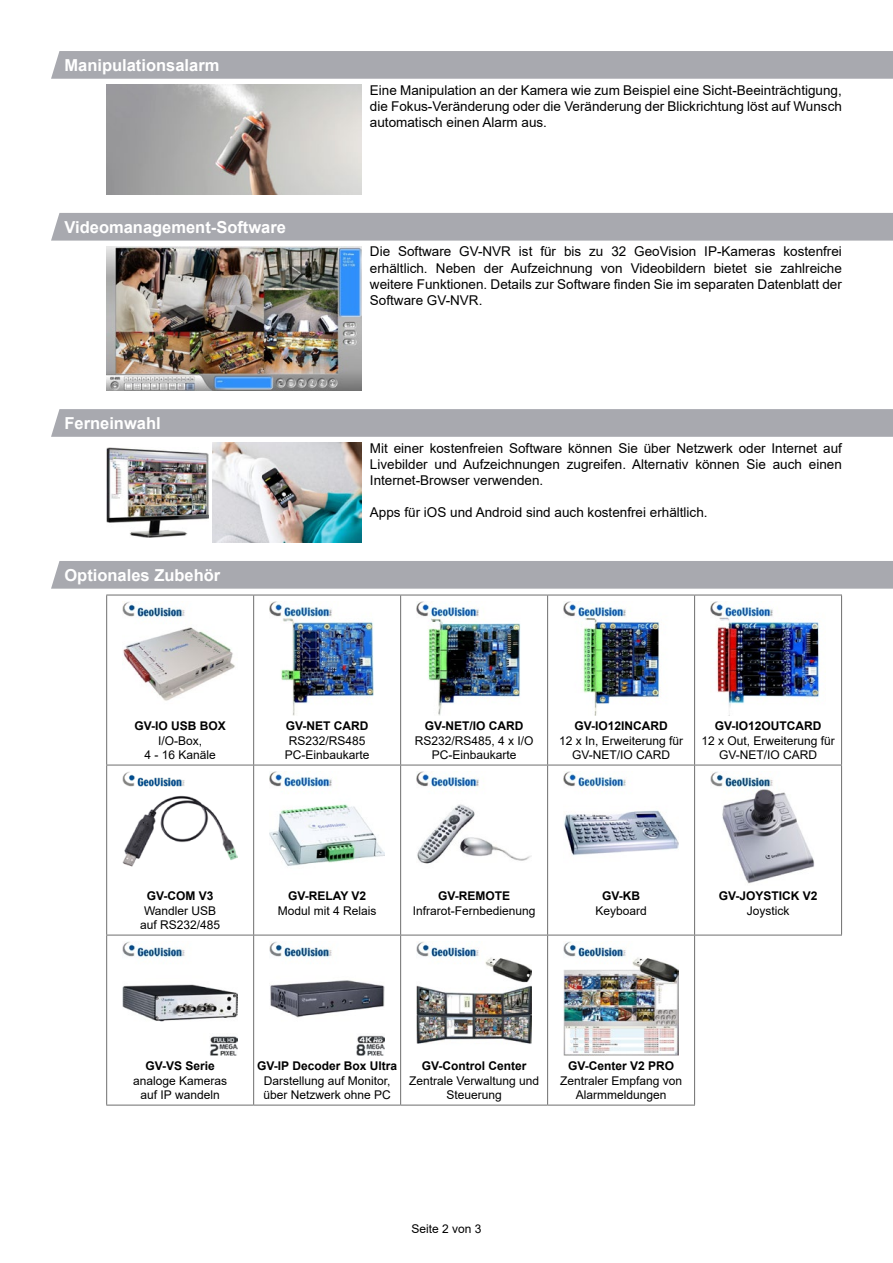
<style>
.page{position:relative;width:893px;height:1263px;background:#fff}
.page>*{position:absolute;margin:0;border:0;box-sizing:border-box;transform-origin:0 0}
.t1{font:700 16.5px "Arial";color:#fff}
.t2{font:13.5px/16.2px "Arial";color:#000;text-align:justify}
.t3{font:12px/14.4px "Arial";color:#000;text-align:center}
.t4{font:700 12px "Arial";color:#000}
</style>
<div class="page">
<div style="left:51px;top:51px;width:842px;height:28px;background:#a8a9af"></div>
<img style="left:106px;top:85px;width:255px;height:109px">
<div style="left:51px;top:213px;width:842px;height:28px;background:#a8a9af"></div>
<img style="left:106px;top:247px;width:255px;height:143px">
<svg style="left:51px;top:409px;width:842px;height:28px;background:#a9aab0"></svg>
<img style="left:106px;top:447px;width:102px;height:91px">
<img style="left:213px;top:443px;width:148px;height:99px">
<div style="left:51px;top:561px;width:842px;height:28px;background:#a8a9af"></div>
<hr style="left:106px;top:595px;width:148px;height:1px;background:#6e6e6e">
<hr style="left:106px;top:595px;width:1px;height:170px;background:#6e6e6e">
<hr style="left:254px;top:595px;width:147px;height:1px;background:#6e6e6e">
<hr style="left:253px;top:595px;width:1px;height:170px;background:#6e6e6e">
<hr style="left:401px;top:595px;width:147px;height:1px;background:#6e6e6e">
<hr style="left:400px;top:595px;width:1px;height:170px;background:#6e6e6e">
<hr style="left:548px;top:595px;width:147px;height:1px;background:#6e6e6e">
<hr style="left:547px;top:595px;width:1px;height:170px;background:#6e6e6e">
<hr style="left:695px;top:595px;width:147px;height:1px;background:#6e6e6e">
<hr style="left:694px;top:595px;width:1px;height:170px;background:#6e6e6e">
<hr style="left:841px;top:595px;width:1px;height:170px;background:#6e6e6e">
<hr style="left:106px;top:765px;width:148px;height:1px;background:#6e6e6e">
<hr style="left:106px;top:765px;width:1px;height:170px;background:#6e6e6e">
<hr style="left:254px;top:765px;width:147px;height:1px;background:#6e6e6e">
<hr style="left:253px;top:765px;width:1px;height:170px;background:#6e6e6e">
<hr style="left:401px;top:765px;width:147px;height:1px;background:#6e6e6e">
<hr style="left:400px;top:765px;width:1px;height:170px;background:#6e6e6e">
<hr style="left:548px;top:765px;width:147px;height:1px;background:#6e6e6e">
<hr style="left:547px;top:765px;width:1px;height:170px;background:#6e6e6e">
<hr style="left:695px;top:765px;width:147px;height:1px;background:#6e6e6e">
<hr style="left:694px;top:765px;width:1px;height:170px;background:#6e6e6e">
<hr style="left:841px;top:765px;width:1px;height:170px;background:#6e6e6e">
<hr style="left:106px;top:935px;width:148px;height:1px;background:#6e6e6e">
<hr style="left:106px;top:935px;width:1px;height:170px;background:#6e6e6e">
<hr style="left:254px;top:935px;width:147px;height:1px;background:#6e6e6e">
<hr style="left:253px;top:935px;width:1px;height:170px;background:#6e6e6e">
<hr style="left:401px;top:935px;width:147px;height:1px;background:#6e6e6e">
<hr style="left:400px;top:935px;width:1px;height:170px;background:#6e6e6e">
<hr style="left:548px;top:935px;width:147px;height:1px;background:#6e6e6e">
<hr style="left:547px;top:935px;width:1px;height:170px;background:#6e6e6e">
<hr style="left:695px;top:935px;width:147px;height:1px;background:#6e6e6e">
<hr style="left:694px;top:935px;width:1px;height:170px;background:#6e6e6e">
<hr style="left:106px;top:1105px;width:148px;height:1px;background:#6e6e6e">
<hr style="left:254px;top:1105px;width:147px;height:1px;background:#6e6e6e">
<hr style="left:401px;top:1105px;width:147px;height:1px;background:#6e6e6e">
<hr style="left:548px;top:1105px;width:147px;height:1px;background:#6e6e6e">
<img style="left:123px;top:601px;width:112px;height:100px">
<img style="left:270px;top:601px;width:104px;height:115px">
<img style="left:417px;top:601px;width:104px;height:115px">
<img style="left:564px;top:601px;width:97px;height:115px">
<img style="left:711px;top:601px;width:109px;height:115px">
<img style="left:123px;top:772px;width:115px;height:95px">
<img style="left:270px;top:771px;width:115px;height:95px">
<img style="left:417px;top:771px;width:114px;height:93px">
<img style="left:564px;top:771px;width:114px;height:84px">
<img style="left:711px;top:771px;width:104px;height:113px">
<img style="left:123px;top:941px;width:115px;height:115px">
<img style="left:270px;top:941px;width:115px;height:115px">
<img style="left:417px;top:941px;width:114px;height:103px">
<img style="left:564px;top:941px;width:114px;height:115px">
<p class="t1" style="left:64px;top:54px;width:156px">Manipulationsalarm</p>
<p class="t1" style="left:64px;top:216px;width:223px">Videomanagement-Software</p>
<p class="t1" style="left:64px;top:412px;width:98px">Ferneinwahl</p>
<p class="t1" style="left:64px;top:564px;width:157px">Optionales Zubehör</p>
<p class="t2" style="left:370px;top:82px;width:473px">Eine Manipulation an der Kamera wie zum Beispiel eine Sicht-Beeinträchtigung, die Fokus-Veränderung oder die Veränderung der Blickrichtung löst auf Wunsch automatisch einen Alarm aus.</p>
<p class="t2" style="left:370px;top:243px;width:473px">Die Software GV-NVR ist für bis zu 32 GeoVision IP-Kameras kostenfrei erhältlich. Neben der Aufzeichnung von Videobildern bietet sie zahlreiche weitere Funktionen. Details zur Software finden Sie im separaten Datenblatt der Software GV-NVR.</p>
<p class="t2" style="left:370px;top:440px;width:473px">Mit einer kostenfreien Software können Sie über Netzwerk oder Internet auf Livebilder und Aufzeichnungen zugreifen. Alternativ können Sie auch einen Internet-Browser verwenden.</p>
<p class="t2" style="left:370px;top:504px;width:339px">Apps für iOS und Android sind auch kostenfrei erhältlich.</p>
<p class="t4" style="left:134px;top:717px;width:93px">GV-IO USB BOX</p>
<p class="t3" style="left:144px;top:733px;width:73px">I/O-Box,<br>4 - 16 Kanäle</p>
<p class="t4" style="left:286px;top:717px;width:84px">GV-NET CARD</p>
<p class="t3" style="left:285px;top:733px;width:86px">RS232/RS485<br>PC-Einbaukarte</p>
<p class="t4" style="left:425px;top:717px;width:100px">GV-NET/IO CARD</p>
<p class="t3" style="left:415px;top:733px;width:120px">RS232/RS485, 4 x I/O<br>PC-Einbaukarte</p>
<p class="t4" style="left:574px;top:717px;width:95px">GV-IO12INCARD</p>
<p class="t3" style="left:559px;top:733px;width:126px">12 x In, Erweiterung für<br>GV-NET/IO CARD</p>
<p class="t4" style="left:715px;top:717px;width:108px">GV-IO12OUTCARD</p>
<p class="t3" style="left:701px;top:733px;width:135px">12 x Out, Erweiterung für<br>GV-NET/IO CARD</p>
<p class="t4" style="left:147px;top:887px;width:68px">GV-COM V3</p>
<p class="t3" style="left:140px;top:903px;width:82px">Wandler USB auf RS232/485</p>
<p class="t4" style="left:288px;top:887px;width:80px">GV-RELAY V2</p>
<p class="t3" style="left:278px;top:903px;width:100px">Modul mit 4 Relais</p>
<p class="t4" style="left:438px;top:887px;width:74px">GV-REMOTE</p>
<p class="t3" style="left:413px;top:903px;width:124px">Infrarot-Fernbedienung</p>
<p class="t4" style="left:602px;top:887px;width:39px">GV-KB</p>
<p class="t3" style="left:595px;top:903px;width:53px">Keyboard</p>
<p class="t4" style="left:719px;top:887px;width:100px">GV-JOYSTICK V2</p>
<p class="t3" style="left:747px;top:903px;width:44px">Joystick</p>
<p class="t4" style="left:145px;top:1057px;width:71px">GV-VS Serie</p>
<p class="t3" style="left:133px;top:1073px;width:96px">analoge Kameras auf IP wandeln</p>
<p class="t4" style="left:257px;top:1057px;width:141px">GV-IP Decoder Box Ultra</p>
<p class="t3" style="left:263px;top:1073px;width:129px;text-align:left">Darstellung auf Monitor, über Netzwerk ohne PC</p>
<p class="t4" style="left:422px;top:1057px;width:106px">GV-Control Center</p>
<p class="t3" style="left:409px;top:1073px;width:132px">Zentrale Verwaltung und<br>Steuerung</p>
<p class="t4" style="left:568px;top:1057px;width:108px">GV-Center V2 PRO</p>
<p class="t3" style="left:560px;top:1073px;width:124px">Zentraler Empfang von<br>Alarmmeldungen</p>
<p class="t3" style="left:411px;top:1221px;width:72px">Seite 2 von 3</p>
</div>
